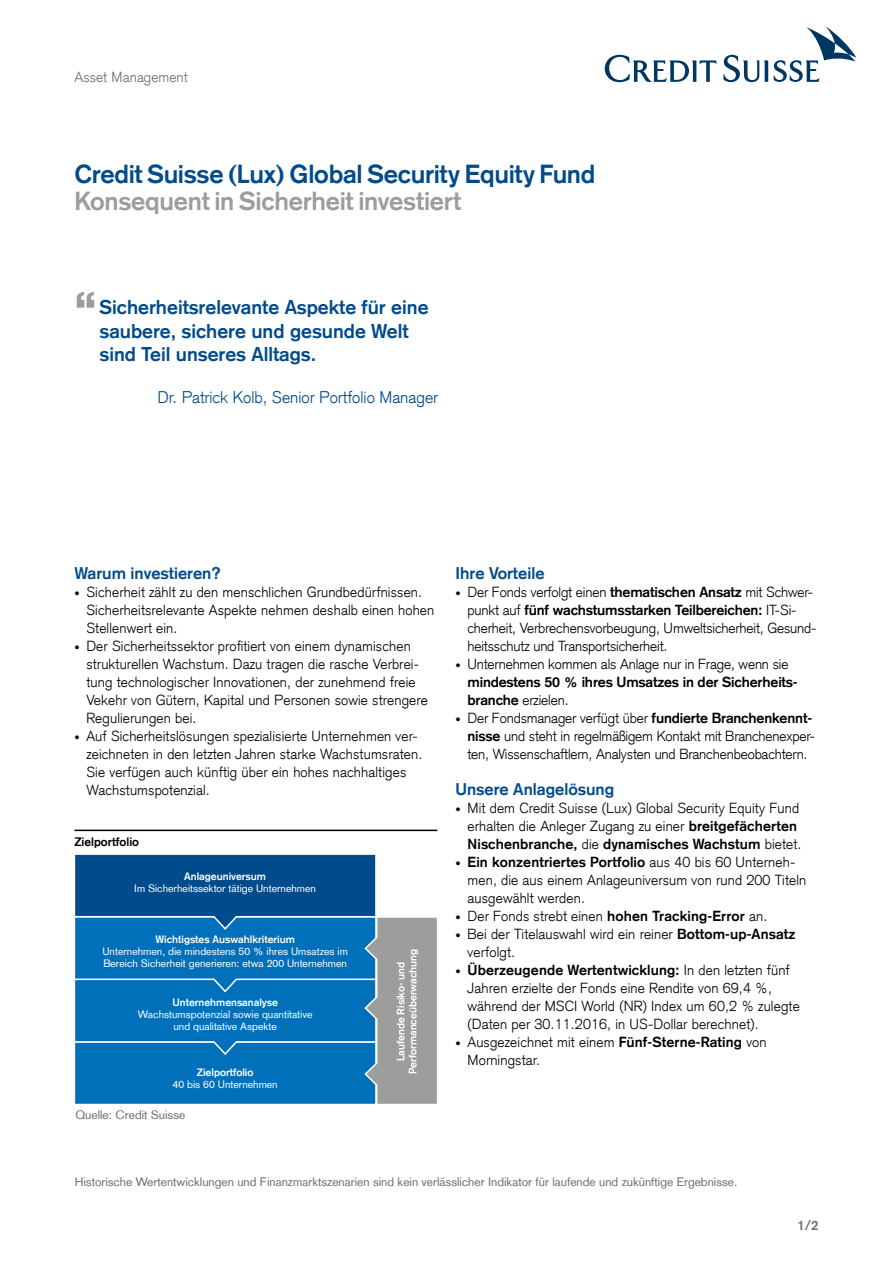
<style>
.page{position:relative;width:893px;height:1263px;background:#fff}
.page>*{position:absolute;margin:0;border:0;box-sizing:border-box;transform-origin:0 0}
.t1{font:700 57px "Credit Suisse Type";color:#9d9d9c}
.t2{font:700 25.5px "Credit Suisse Type";letter-spacing:-.01em;color:#004b8b}
.t3{font:700 25.5px "Credit Suisse Type";letter-spacing:-.01em;color:#9d9d9c}
.t4{font:700 19.5px/23.4px "Credit Suisse Type";color:#004b8b}
.t5{font:700 16.5px "Credit Suisse Type";color:#004b8b}
.t6{font:300 16.5px "Credit Suisse Type";color:#004b8b}
.t7{font:300 14.25px/18px "Credit Suisse Type";letter-spacing:.01em;color:#000}
.t8{font:300 14.25px/18px "Credit Suisse Type";letter-spacing:-.01em;color:#000}
.t9{font:300 14.25px "Credit Suisse Type";letter-spacing:.005em;color:#706f6f}
.t10{font:700 13.5px "Credit Suisse Type";color:#706f6f}
.t11{font:12px "Credit Suisse Type";color:#706f6f}
.t12{font:700 12px "Credit Suisse Type";color:#000}
.t13{font:10.5px/12px "Credit Suisse Type";color:#fff}
.t14{font:700 10.5px/12px "Credit Suisse Type";color:#fff;text-align:center}
.s1{font-size:10.5px}
.s2{font-weight:700}
</style>
<div class="page">
<hr style="left:74px;top:830px;width:363px;height:1px;background:#000">
<svg style="left:75px;top:854px;width:362px;height:250px;background:#2577b1"></svg>
<svg style="left:605px;top:26px;width:251px;height:56px"></svg>
<p class="t9" style="left:74px;top:69px;width:115px">Asset Management</p>
<h2 class="t2" style="left:74px;top:159px;width:523px">Credit Suisse (Lux) Global Security Equity Fund</h2>
<h2 class="t3" style="left:74px;top:186px;width:388px">Konsequent in Sicherheit investiert</h2>
<h1 class="t1" style="left:74px;top:279px;width:24px">“</h1>
<h3 class="t4" style="left:100px;top:296px;width:330px">Sicherheitsrelevante Aspekte für eine saubere, sichere und gesunde Welt sind Teil unseres Alltags.</h3>
<p class="t6" style="left:158px;top:387px;width:282px">Dr. Patrick Kolb, Senior Portfolio Manager</p>
<p class="t5" style="left:74px;top:563px;width:148px">Warum investieren?</p>
<p class="t7" style="left:86px;top:583px;width:349px;text-indent:-12px"><span class="s1">•</span> Sicherheit zählt zu den menschlichen Grundbedürfnissen.<br>Sicherheitsrelevante Aspekte nehmen deshalb einen hohen<br>Stellenwert ein.</p>
<p class="t7" style="left:86px;top:637px;width:343px;text-indent:-12px"><span class="s1">•</span> Der Sicherheitssektor profitiert von einem dynamischen strukturellen Wachstum. Dazu tragen die rasche Verbrei&shy;tung technologischer Innovationen, der zunehmend freie Vekehr von Gütern, Kapital und Personen sowie strengere Regulierungen bei.</p>
<p class="t7" style="left:86px;top:727px;width:337px;text-indent:-12px"><span class="s1">•</span> Auf Sicherheitslösungen spezialisierte Unternehmen ver&shy;zeichneten in den letzten Jahren starke Wachstumsraten.<br>Sie verfügen auch künftig über ein hohes nachhaltiges Wachstumspotenzial.</p>
<p class="t12" style="left:74px;top:835px;width:66px">Zielportfolio</p>
<p class="t14" style="left:184px;top:870px;width:83px">Anlageuniversum</p>
<p class="t13" style="left:134px;top:882px;width:183px">Im Sicherheitssektor tätige Unternehmen</p>
<p class="t14" style="left:155px;top:933px;width:141px">Wichtigstes Auswahlkriterium</p>
<p class="t13" style="left:102px;top:945px;width:247px">Unternehmen, die mindestens 50 % ihres Umsatzes im<br>Bereich Sicherheit generieren: etwa 200 Unternehmen</p>
<p class="t14" style="left:172px;top:996px;width:107px">Unternehmensanalyse</p>
<p class="t13" style="left:138px;top:1008px;width:176px;text-align:center">Wachstumspotenzial sowie quantitative und qualitative Aspekte</p>
<p class="t14" style="left:197px;top:1067px;width:58px">Zielportfolio</p>
<p class="t13" style="left:173px;top:1079px;width:107px">40 bis 60 Unternehmen</p>
<p class="t11" style="left:75px;top:1108px;width:111px">Quelle: Credit Suisse</p>
<p class="t14" style="left:395px;top:1074px;width:127px;rotate:-90deg">Laufende Risiko- und<br>Performanceüberwachung</p>
<p class="t5" style="left:455px;top:563px;width:91px">Ihre Vorteile</p>
<p class="t8" style="left:467px;top:583px;width:350px;text-indent:-12px"><span class="s1">•</span> Der Fonds verfolgt einen <span class="s2">thematischen Ansatz</span> mit Schwer&shy;punkt auf <span class="s2">fünf wachstumsstarken Teilbereichen:</span> IT-Si&shy;cherheit, Verbrechensvorbeugung, Umweltsicherheit, Gesund&shy;heitsschutz und Transportsicherheit.</p>
<p class="t8" style="left:467px;top:655px;width:332px;text-indent:-12px"><span class="s1">•</span> Unternehmen kommen als Anlage nur in Frage, wenn sie <span class="s2">mindestens 50 % ihres Umsatzes in der Sicherheits&shy;branche</span> erzielen.</p>
<p class="t8" style="left:467px;top:709px;width:349px;text-indent:-12px"><span class="s1">•</span> Der Fondsmanager verfügt über <span class="s2">fundierte Branchenkennt&shy;nisse</span> und steht in regelmäßigem Kontakt mit Branchenexper&shy;ten, Wissenschaftlern, Analysten und Branchenbeobachtern.</p>
<p class="t5" style="left:455px;top:779px;width:160px">Unsere Anlagelösung</p>
<p class="t7" style="left:467px;top:799px;width:336px;text-indent:-12px"><span class="s1">•</span> Mit dem Credit Suisse (Lux) Global Security Equity Fund erhalten die Anleger Zugang zu einer <span class="s2">breitgefächerten<br>Nischenbranche,</span> die <span class="s2">dynamisches Wachstum</span> bietet.</p>
<p class="t7" style="left:467px;top:853px;width:340px;text-indent:-12px"><span class="s1">•</span> <span class="s2">Ein konzentriertes Portfolio</span> aus 40 bis 60 Unterneh&shy;men, die aus einem Anlageuniversum von rund 200 Titeln ausgewählt werden.</p>
<p class="t7" style="left:455px;top:907px;width:313px"><span class="s1">•</span> Der Fonds strebt einen <span class="s2">hohen Tracking-Error</span> an.</p>
<p class="t7" style="left:467px;top:925px;width:329px;text-indent:-12px"><span class="s1">•</span> Bei der Titelauswahl wird ein reiner <span class="s2">Bottom-up-Ansatz </span>verfolgt.</p>
<p class="t7" style="left:467px;top:961px;width:334px;text-indent:-12px"><span class="s1">•</span> <span class="s2">Überzeugende Wertentwicklung:</span> In den letzten fünf Jahren erzielte der Fonds eine Rendite von 69,4 %, während der MSCI World (NR) Index um 60,2 % zulegte (Daten per 30.11.2016, in US-Dollar berechnet).</p>
<p class="t7" style="left:467px;top:1033px;width:301px;text-indent:-12px"><span class="s1">•</span> Ausgezeichnet mit einem <span class="s2">Fünf-Sterne-Rating</span> von<br>Morningstar.</p>
<p class="t11" style="left:75px;top:1175px;width:664px">Historische Wertentwicklungen und Finanzmarktszenarien sind kein verlässlicher Indikator für laufende und zukünftige Ergebnisse.</p>
<p class="t10" style="left:797px;top:1217px;width:23px">1/2</p>
</div>
